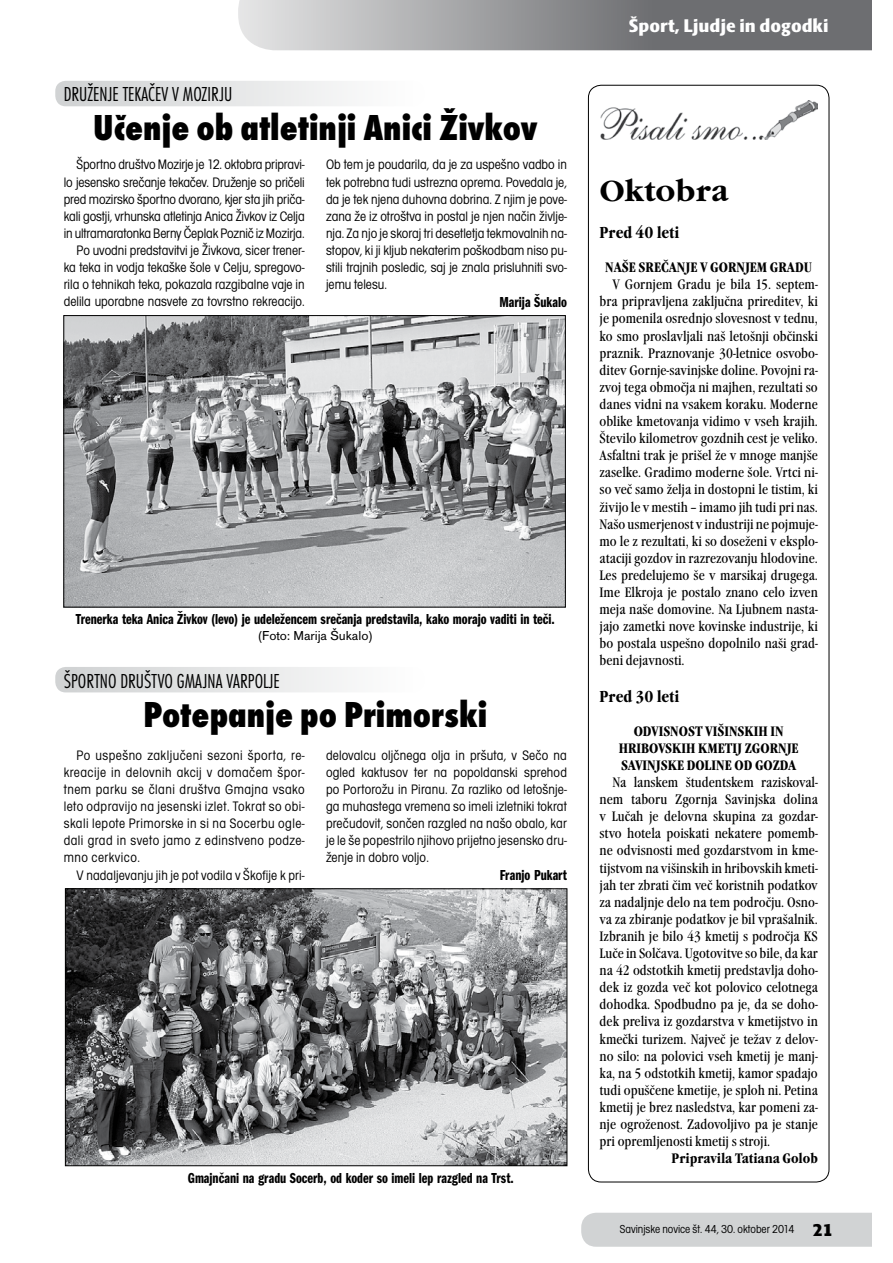
<style>
.page{position:relative;width:893px;height:1263px;background:#fff}
.page>*{position:absolute;margin:0;border:0;box-sizing:border-box;transform-origin:0 0}
.t1{font:37.5px "Futura TEE Extr Bold Cond";color:#000}
.t2{font:700 30px "Garamond Itc TEE";color:#000}
.t3{font:21px "Futura TEE Ligh Cond";color:#000}
.t4{font:18px "Skoda Sans Black CE";color:#fff}
.t5{font:700 condensed 16.5px "Garamond Itc TEE";color:#000}
.t6{font:15px "Franklin Got Itc TEE Demi Comp";color:#000}
.t7{font:condensed 14.25px/17.1px "Garamond Itc TEE";color:#000;text-align:justify}
.t8{font:condensed 14.25px/17.1px "Avant Gar Got Itc TEE";color:#000;text-align:justify}
.t9{font:700 condensed 14.25px/17.1px "Garamond Itc TEE";color:#000;text-align:center}
.t10{font:13.5px "Accius TEE";color:#000}
.t11{font:condensed 12px "Avant Gar Got Itc TEE";color:#000}
.s1{font-family:"Skoda Sans";font-weight:900;font-stretch:normal;font-size:18px}
</style>
<div class="page">
<svg style="left:238px;top:0;width:634px;height:50px;background:#949597"></svg>
<div style="left:581px;top:1213px;width:291px;height:34px;background:#d1d3d4"></div>
<div style="left:55px;top:81px;width:370px;height:25px;background:linear-gradient(to right,#cfd1d2,#fff);border-radius:10px"></div>
<div style="left:55px;top:667px;width:370px;height:25px;background:linear-gradient(to right,#cfd1d2,#fff);border-radius:10px"></div>
<img style="left:600px;top:101px;width:218px;height:38px">
<img style="left:66px;top:317px;width:498px;height:288px">
<div style="left:64px;top:315px;width:502px;height:292px;border:1px solid #000"></div>
<img style="left:67px;top:890px;width:498px;height:274px">
<div style="left:65px;top:888px;width:502px;height:278px;border:1px solid #000"></div>
<h3 class="t3" style="left:64px;top:82px;width:170px">DRUŽENJE TEKAČEV V MOZIRJU</h3>
<h1 class="t1" style="left:93px;top:106px;width:446px">Učenje ob atletinji Anici Živkov</h1>
<p class="t8" style="left:64px;top:156px;width:242px;text-align:right">Športno društvo Mozirje je 12. oktobra pripravi-<br>lo jesensko srečanje tekačev. Druženje so pričeli pred mozirsko športno dvorano, kjer sta jih priča&shy;kali gostji, vrhunska atletinja Anica Živkov iz Celja in ultramaratonka Berny Čeplak Poznič iz Mozirja.<br>Po uvodni predstavitvi je Živkova, sicer trener&shy;ka teka in vodja tekaške šole v Celju, spregovo&shy;rila o tehnikah teka, pokazala razgibalne vaje in delila uporabne nasvete za tovrstno rekreacijo.</p>
<p class="t8" style="left:326px;top:156px;width:242px">Ob tem je poudarila, da je za uspešno vadbo in tek potrebna tudi ustrezna oprema. Povedala je, da je tek njena duhovna dobrina. Z njim je pove&shy;zana že iz otroštva in postal je njen način življe&shy;nja. Za njo je skoraj tri desetletja tekmovalnih na&shy;stopov, ki ji kljub nekaterim poškodbam niso pu&shy;stili trajnih posledic, saj je znala prisluhniti svo&shy;jemu telesu.</p>
<p class="t6" style="left:499px;top:294px;width:69px">Marija Šukalo</p>
<p class="t6" style="left:76px;top:610px;width:481px">Trenerka teka Anica Živkov (levo) je udeležencem srečanja predstavila, kako morajo vaditi in teči.</p>
<p class="t10" style="left:258px;top:628px;width:115px">(Foto: Marija Šukalo)</p>
<h3 class="t3" style="left:64px;top:669px;width:218px">ŠPORTNO DRUŠTVO GMAJNA VARPOLJE</h3>
<h1 class="t1" style="left:143px;top:694px;width:345px">Potepanje po Primorski</h1>
<p class="t8" style="left:64px;top:747px;width:242px;text-indent:13px">Po uspešno zaključeni sezoni športa, re&shy;kreacije in delovnih akcij v domačem špor&shy;tnem parku se člani društva Gmajna vsako leto odpravijo na jesenski izlet. Tokrat so obi&shy;skali lepote Primorske in si na Socerbu ogle&shy;dali grad in sveto jamo z edinstveno podze&shy;mno cerkvico.</p>
<p class="t8" style="left:77px;top:866px;width:230px">V nadaljevanju jih je pot vodila v Škofije k pri-</p>
<p class="t8" style="left:326px;top:747px;width:242px">delovalcu oljčnega olja in pršuta, v Sečo na ogled kaktusov ter na popoldanski sprehod po Portorožu in Piranu. Za razliko od letošnje&shy;ga muhastega vremena so imeli izletniki tokrat prečudovit, sončen razgled na našo obalo, kar je le še popestrilo njihovo prijetno jesensko dru&shy;ženje in dobro voljo.</p>
<p class="t6" style="left:500px;top:867px;width:69px">Franjo Pukart</p>
<p class="t6" style="left:188px;top:1169px;width:327px">Gmajnčani na gradu Socerb, od koder so imeli lep razgled na Trst.</p>
<p class="t4" style="left:628px;top:15px;width:202px">Šport, Ljudje in dogodki</p>
<h2 class="t2" style="left:600px;top:174px;width:131px">Oktobra</h2>
<p class="t5" style="left:600px;top:223px;width:81px">Pred 40 leti</p>
<p class="t9" style="left:605px;top:259px;width:208px">NAŠE SREČANJE V GORNJEM GRADU</p>
<p class="t7" style="left:600px;top:276px;width:220px;text-indent:13px">V Gornjem Gradu je bila 15. septem&shy;bra pripravljena zaključna prireditev, ki je pomenila osrednjo slovesnost v tednu, ko smo proslavljali naš letošnji občinski praznik. Praznovanje 30-letnice osvobo&shy;ditev Gornje-savinjske doline. Povojni ra&shy;zvoj tega območja ni majhen, rezultati so danes vidni na vsakem koraku. Moderne oblike kmetovanja vidimo v vseh krajih.<br>Število kilometrov gozdnih cest je veliko.<br>Asfaltni trak je prišel že v mnoge manjše zaselke. Gradimo moderne šole. Vrtci ni&shy;so več samo želja in dostopni le tistim, ki živijo le v mestih – imamo jih tudi pri nas.<br>Našo usmerjenost v industriji ne pojmuje&shy;mo le z rezultati, ki so doseženi v eksplo&shy;ataciji gozdov in razrezovanju hlodovine.<br>Les predelujemo še v marsikaj drugega.<br>Ime Elkroja je postalo znano celo izven meja naše domovine. Na Ljubnem nasta&shy;jajo zametki nove kovinske industrije, ki bo postala uspešno dopolnilo naši grad&shy;beni dejavnosti.</p>
<p class="t5" style="left:600px;top:687px;width:81px">Pred 30 leti</p>
<p class="t9" style="left:619px;top:722px;width:181px">ODVISNOST VIŠINSKIH IN<br>HRIBOVSKIH KMETIJ ZGORNJE<br>SAVINJSKE DOLINE OD GOZDA</p>
<p class="t7" style="left:600px;top:774px;width:220px;text-indent:13px">Na lanskem študentskem raziskoval&shy;nem taboru Zgornja Savinjska dolina v Lučah je delovna skupina za gozdar&shy;stvo hotela poiskati nekatere pomemb&shy;ne odvisnosti med gozdarstvom in kme&shy;tijstvom na višinskih in hribovskih kmeti&shy;jah ter zbrati čim več koristnih podatkov za nadaljnje delo na tem področju. Osno&shy;va za zbiranje podatkov je bil vprašalnik.<br>Izbranih je bilo 43 kmetij s področja KS Luče in Solčava. Ugotovitve so bile, da kar na 42 odstotkih kmetij predstavlja doho&shy;dek iz gozda več kot polovico celotnega dohodka. Spodbudno pa je, da se doho&shy;dek preliva iz gozdarstva v kmetijstvo in kmečki turizem. Največ je težav z delov&shy;no silo: na polovici vseh kmetij je manj&shy;ka, na 5 odstotkih kmetij, kamor spadajo tudi opuščene kmetije, je sploh ni. Petina kmetij je brez nasledstva, kar pomeni za&shy;nje ogroženost. Zadovoljivo pa je stanje pri opremljenosti kmetij s stroji.</p>
<p class="t9" style="left:672px;top:1150px;width:148px">Pripravila Tatiana Golob</p>
<p class="t11" style="left:620px;top:1222px;width:215px">Savinjske novice št. 44, 30. oktober 2014 <span class="s1">21</span></p>
</div>
